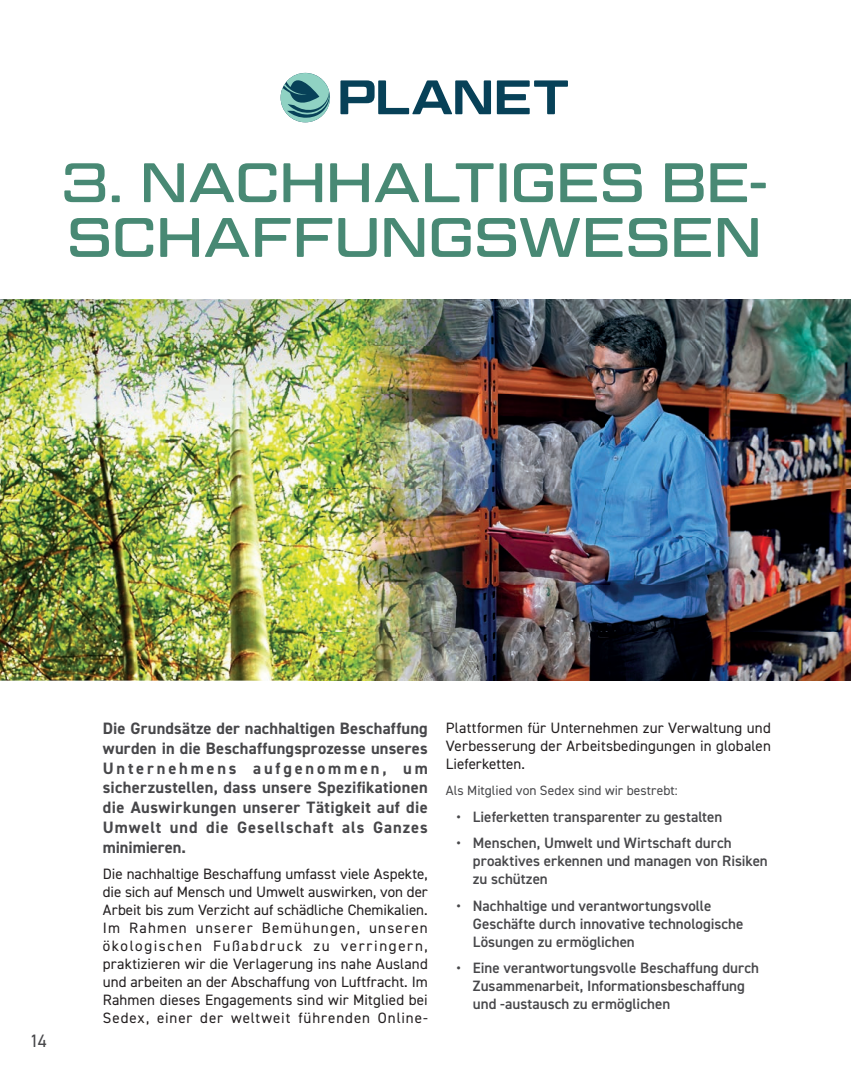
<style>
.page{position:relative;width:851px;height:1072px;background:#fff}
.page>*{position:absolute;margin:0;border:0;box-sizing:border-box;transform-origin:0 0}
.t1{font:55.5px/54.8px "Geom Graphic";letter-spacing:.005em;color:#488974}
.t2{font:18px "DIN2014";color:#47474a}
.t3{font:700 16.5px/19.8px "DIN2014";letter-spacing:.055em;color:#47474a;text-align:justify}
.t4{font:15px/18px "DIN2014";letter-spacing:.015em;color:#231f20;text-align:justify}
.t5{font:600 15px/18px "DIN2014";color:#47474a}
.t6{font:13.5px "DIN2014";color:#47474a}
.s1{font-stretch:condensed}
</style>
<div class="page">
<img style="left:0;top:299px;width:308px;height:381px">
<img style="left:345px;top:680px;width:358px;height:1px">
<img style="left:308px;top:299px;width:542px;height:381px">
<svg style="left:340px;top:80px;width:228px;height:34px"></svg>
<svg style="left:280px;top:72px;width:50px;height:51px"></svg>
<h1 class="t1" style="left:62px;top:154px;width:707px">3. NACHHALTIGES BE-<br>SCHAFFUNGSWESEN</h1>
<p class="t2" style="left:30px;top:1029px;width:18px">14</p>
<p class="t3" style="left:103px;top:718px;width:326px">Die Grundsätze der nachhaltigen Beschaffung wurden in die Beschaffungsprozesse unseres Unternehmens aufgenommen, um sicherzustellen, dass unsere Spezif<span class="s1">i</span>kationen die Auswirkungen unserer Tätigkeit auf die Umwelt und die Gesellschaft als Ganzes minimieren.</p>
<p class="t4" style="left:103px;top:864px;width:326px">Die nachhaltige Beschaffung umfasst viele Aspekte, die sich auf Mensch und Umwelt auswirken, von der Arbeit bis zum Verzicht auf schädliche Chemikalien.<br>Im Rahmen unserer Bemühungen, unseren ökologischen Fußabdruck zu verringern, praktizieren wir die Verlagerung ins nahe Ausland und arbeiten an der Abschaffung von Luftfracht. Im Rahmen dieses Engagements sind wir Mitglied bei Sedex, einer der weltweit führenden Online-</p>
<p class="t4" style="left:446px;top:718px;width:326px">Plattformen für Unternehmen zur Verwaltung und Verbesserung der Arbeitsbedingungen in globalen Lieferketten.</p>
<p class="t6" style="left:446px;top:782px;width:233px">Als Mitglied von Sedex sind wir bestrebt :</p>
<p class="t5" style="left:456px;top:807px;width:267px">• Lieferketten transparenter zu gestalten</p>
<p class="t5" style="left:473px;top:833px;width:296px;text-indent:-16px">• Menschen, Umwelt und Wirtschaft durch proaktives erkennen und managen von Risiken zu schützen</p>
<p class="t5" style="left:473px;top:896px;width:272px;text-indent:-16px">• Nachhaltige und verantwortungsvolle<br>Geschäfte durch innovative technologische<br>Lösungen zu ermöglichen</p>
<p class="t5" style="left:473px;top:958px;width:288px;text-indent:-16px">• Eine verantwortungsvolle Beschaffung durch<br>Zusammenarbeit, Informationsbeschaffung und -austausch zu ermöglichen</p>
</div>
